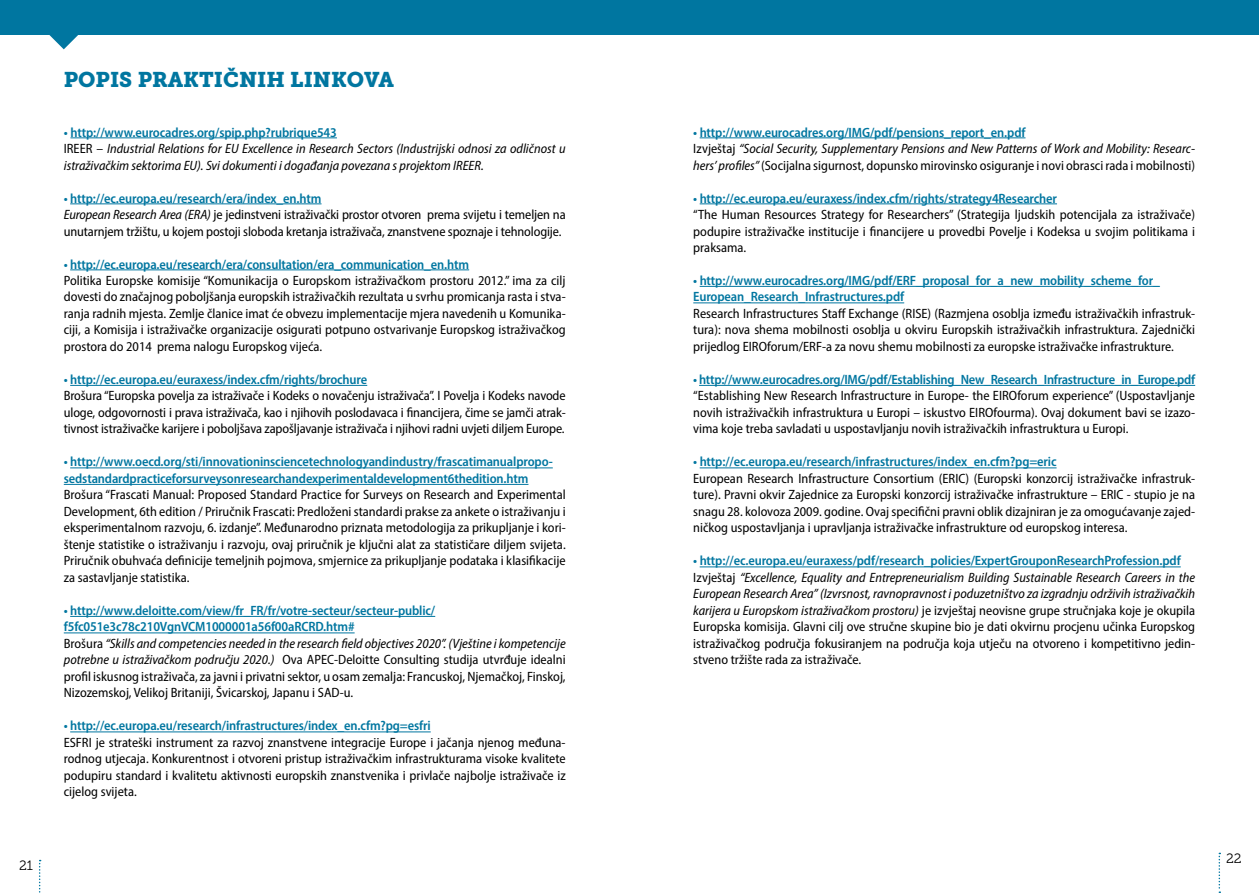
<style>
.page{position:relative;width:1259px;height:893px;background:#fff}
.page>*{position:absolute;margin:0;border:0;box-sizing:border-box;transform-origin:0 0}
.t1{font:21.15px "Museo Slab 900";color:#0076a0}
.t2{font:semi-condensed 13.5px/16.5px "Myriad Pro";color:#000;text-align:justify}
.t3{font:600 semi-condensed 13.5px/16.5px "Myriad Pro";letter-spacing:-.01em;color:#0076a0}
.t4{font:italic semi-condensed 13.5px/16.5px "Myriad Pro";color:#000}
.t5{font:13.5px "Museo Slab 300";color:#000}
.s1{font-weight:600;font-style:normal;color:#0076a0}
.s2{font-style:normal}
.s3{font-weight:600;color:#0076a0}
.s4{font-style:italic}
</style>
<div class="page">
<svg style="left:39px;top:860px;width:2px;height:33px"></svg>
<svg style="left:1218px;top:853px;width:2px;height:40px"></svg>
<hr style="left:699px;top:138px;width:326px;height:1px;background:#0076a0">
<hr style="left:699px;top:204px;width:358px;height:1px;background:#0076a0">
<hr style="left:699px;top:286px;width:460px;height:1px;background:#0076a0">
<hr style="left:693px;top:303px;width:211px;height:1px;background:#0076a0">
<hr style="left:699px;top:385px;width:496px;height:1px;background:#0076a0">
<hr style="left:699px;top:468px;width:357px;height:1px;background:#0076a0">
<hr style="left:699px;top:567px;width:481px;height:1px;background:#0076a0">
<div style="left:0;top:0;width:1259px;height:35px;background:#0076a0"></div>
<svg style="left:49px;top:35px;width:29px;height:14px"></svg>
<hr style="left:70px;top:138px;width:267px;height:1px;background:#0076a0">
<hr style="left:70px;top:204px;width:251px;height:1px;background:#0076a0">
<hr style="left:70px;top:270px;width:399px;height:1px;background:#0076a0">
<hr style="left:70px;top:385px;width:297px;height:1px;background:#0076a0">
<hr style="left:70px;top:468px;width:483px;height:1px;background:#0076a0">
<hr style="left:64px;top:484px;width:464px;height:1px;background:#0076a0">
<hr style="left:70px;top:616px;width:365px;height:1px;background:#0076a0">
<hr style="left:64px;top:633px;width:291px;height:1px;background:#0076a0">
<hr style="left:70px;top:732px;width:361px;height:1px;background:#0076a0">
<p class="t5" style="left:19px;top:858px;width:15px">21</p>
<h1 class="t1" style="left:64px;top:67px;width:332px">POPIS PRAKTIČNIH LINKOVA</h1>
<p class="t4" style="left:64px;top:124px;width:503px"><span class="s1">• http://www.eurocadres.org/spip.php?rubrique543<br></span><span class="s2">IREER –</span> Industrial Relations for EU Excellence in Research Sectors (Industrijski odnosi za odličnost u istraživačkim sektorima EU). Svi dokumenti i događanja povezana s projektom IREER.</p>
<p class="t2" style="left:64px;top:190px;width:503px;text-align:left"><span class="s3">• http://ec.europa.eu/research/era/index_en.htm<br></span><span class="s4">European Research Area (ERA)</span> je jedinstveni istraživački prostor otvoren prema svijetu i temeljen na unutarnjem tržištu, u kojem postoji sloboda kretanja istraživača, znanstvene spoznaje i tehnologije.</p>
<p class="t3" style="left:64px;top:255px;width:407px">• http://ec.europa.eu/research/era/consultation/era_communication_en.htm</p>
<p class="t2" style="left:64px;top:272px;width:503px">Politika Europske komisije “Komunikacija o Europskom istraživačkom prostoru 2012.” ima za cilj dovesti do značajnog poboljšanja europskih istraživačkih rezultata u svrhu promicanja rasta i stva&shy;ranja radnih mjesta. Zemlje članice imat će obvezu implementacije mjera navedenih u Komunika&shy;ciji, a Komisija i istraživačke organizacije osigurati potpuno ostvarivanje Europskog istraživačkog prostora do 2014 prema nalogu Europskog vijeća.</p>
<p class="t3" style="left:64px;top:371px;width:305px">• http://ec.europa.eu/euraxess/index.cfm/rights/brochure</p>
<p class="t2" style="left:64px;top:387px;width:503px">Brošura “Europska povelja za istraživače i Kodeks o novačenju istraživača”. I Povelja i Kodeks navode uloge, odgovornosti i prava istraživača, kao i njihovih poslodavaca i financijera, čime se jamči atrak&shy;tivnost istraživačke karijere i poboljšava zapošljavanje istraživača i njihovi radni uvjeti diljem Europe.</p>
<p class="t3" style="left:64px;top:453px;width:490px">• http://www.oecd.org/sti/innovationinsciencetechnologyandindustry/frascatimanualpropo&shy;sedstandardpracticeforsurveysonresearchandexperimentaldevelopment6thedition.htm</p>
<p class="t2" style="left:64px;top:486px;width:503px">Brošura “Frascati Manual: Proposed Standard Practice for Surveys on Research and Experimental Development, 6th edition / Priručnik Frascati: Predloženi standardi prakse za ankete o istraživanju i eksperimentalnom razvoju, 6. izdanje”. Međunarodno priznata metodologija za prikupljanje i kori&shy;štenje statistike o istraživanju i razvoju, ovaj priručnik je ključni alat za statističare diljem svijeta.<br>Priručnik obuhvaća definicije temeljnih pojmova, smjernice za prikupljanje podataka i klasifikacije za sastavljanje statistika.</p>
<p class="t2" style="left:64px;top:602px;width:503px;text-align:left"><span class="s3">• http://www.deloitte.com/view/fr_FR/fr/votre-secteur/secteur-public/ f5fc051e3c78c210VgnVCM1000001a56f00aRCRD.htm#<br></span>Brošura <span class="s4">“Skills and competencies needed in the research field objectives 2020”. (Vještine i kompetencije potrebne u istraživačkom području 2020.)</span> Ova APEC-Deloitte Consulting studija utvrđuje idealni profil iskusnog istraživača, za javni i privatni sektor, u osam zemalja: Francuskoj, Njemačkoj, Finskoj, Nizozemskoj, Velikoj Britaniji, Švicarskoj, Japanu i SAD-u.</p>
<p class="t3" style="left:64px;top:717px;width:368px">• http://ec.europa.eu/research/infrastructures/index_en.cfm?pg=esfri</p>
<p class="t2" style="left:64px;top:734px;width:503px">ESFRI je strateški instrument za razvoj znanstvene integracije Europe i jačanja njenog međuna&shy;rodnog utjecaja. Konkurentnost i otvoreni pristup istraživačkim infrastrukturama visoke kvalitete podupiru standard i kvalitetu aktivnosti europskih znanstvenika i privlače najbolje istraživače iz cijelog svijeta.</p>
<p class="t4" style="left:693px;top:124px;width:503px"><span class="s1">• http://www.eurocadres.org/IMG/pdf/pensions_report_en.pdf<br></span><span class="s2">Izvještaj</span> “Social Security, Supplementary Pensions and New Patterns of Work and Mobility: Researc&shy;hers’ profiles” <span class="s2">(Socijalna sigurnost, dopunsko mirovinsko osiguranje i novi obrasci rada i mobilnosti)</span></p>
<p class="t3" style="left:693px;top:189px;width:365px">• http://ec.europa.eu/euraxess/index.cfm/rights/strategy4Researcher</p>
<p class="t2" style="left:693px;top:206px;width:503px">“The Human Resources Strategy for Researchers” (Strategija ljudskih potencijala za istraživače) podupire istraživačke institucije i financijere u provedbi Povelje i Kodeksa u svojim politikama i praksama.</p>
<p class="t3" style="left:693px;top:272px;width:468px">• http://www.eurocadres.org/IMG/pdf/ERF_proposal_for_a_new_mobility_scheme_for_<br>European_Research_Infrastructures.pdf</p>
<p class="t2" style="left:693px;top:305px;width:503px">Research Infrastructures Staff Exchange (RISE) (Razmjena osoblja između istraživačkih infrastruk&shy;tura): nova shema mobilnosti osoblja u okviru Europskih istraživačkih infrastruktura. Zajednički prijedlog EIROforum/ERF-a za novu shemu mobilnosti za europske istraživačke infrastrukture.</p>
<p class="t3" style="left:693px;top:371px;width:503px">• http://www.eurocadres.org/IMG/pdf/Establishing_New_Research_Infrastructure_in_Europe.pdf</p>
<p class="t2" style="left:693px;top:387px;width:503px">“Establishing New Research Infrastructure in Europe- the EIROforum experience” (Uspostavljanje novih istraživačkih infrastruktura u Europi – iskustvo EIROfourma). Ovaj dokument bavi se izazo&shy;vima koje treba savladati u uspostavljanju novih istraživačkih infrastruktura u Europi.</p>
<p class="t3" style="left:693px;top:453px;width:365px">• http://ec.europa.eu/research/infrastructures/index_en.cfm?pg=eric</p>
<p class="t2" style="left:693px;top:470px;width:503px">European Research Infrastructure Consortium (ERIC) (Europski konzorcij istraživačke infrastruk&shy;ture). Pravni okvir Zajednice za Europski konzorcij istraživačke infrastrukture – ERIC - stupio je na snagu 28. kolovoza 2009. godine. Ovaj specifični pravni oblik dizajniran je za omogućavanje zajed&shy;ničkog uspostavljanja i upravljanja istraživačke infrastrukture od europskog interesa.</p>
<p class="t2" style="left:693px;top:552px;width:503px;text-align:left"><span class="s3">• http://ec.europa.eu/euraxess/pdf/research_policies/ExpertGrouponResearchProfession.pdf </span>Izvještaj <span class="s4">“Excellence, Equality and Entrepreneurialism Building Sustainable Research Careers in the European Research Area” (Izvrsnost, ravnopravnost i poduzetništvo za izgradnju održivih istraživačkih karijera u Europskom istraživačkom prostoru)</span> je izvještaj neovisne grupe stručnjaka koje je okupila Europska komisija. Glavni cilj ove stručne skupine bio je dati okvirnu procjenu učinka Europskog istraživačkog područja fokusiranjem na područja koja utječu na otvoreno i kompetitivno jedin&shy;stveno tržište rada za istraživače.</p>
<p class="t5" style="left:1226px;top:851px;width:17px">22</p>
</div>
